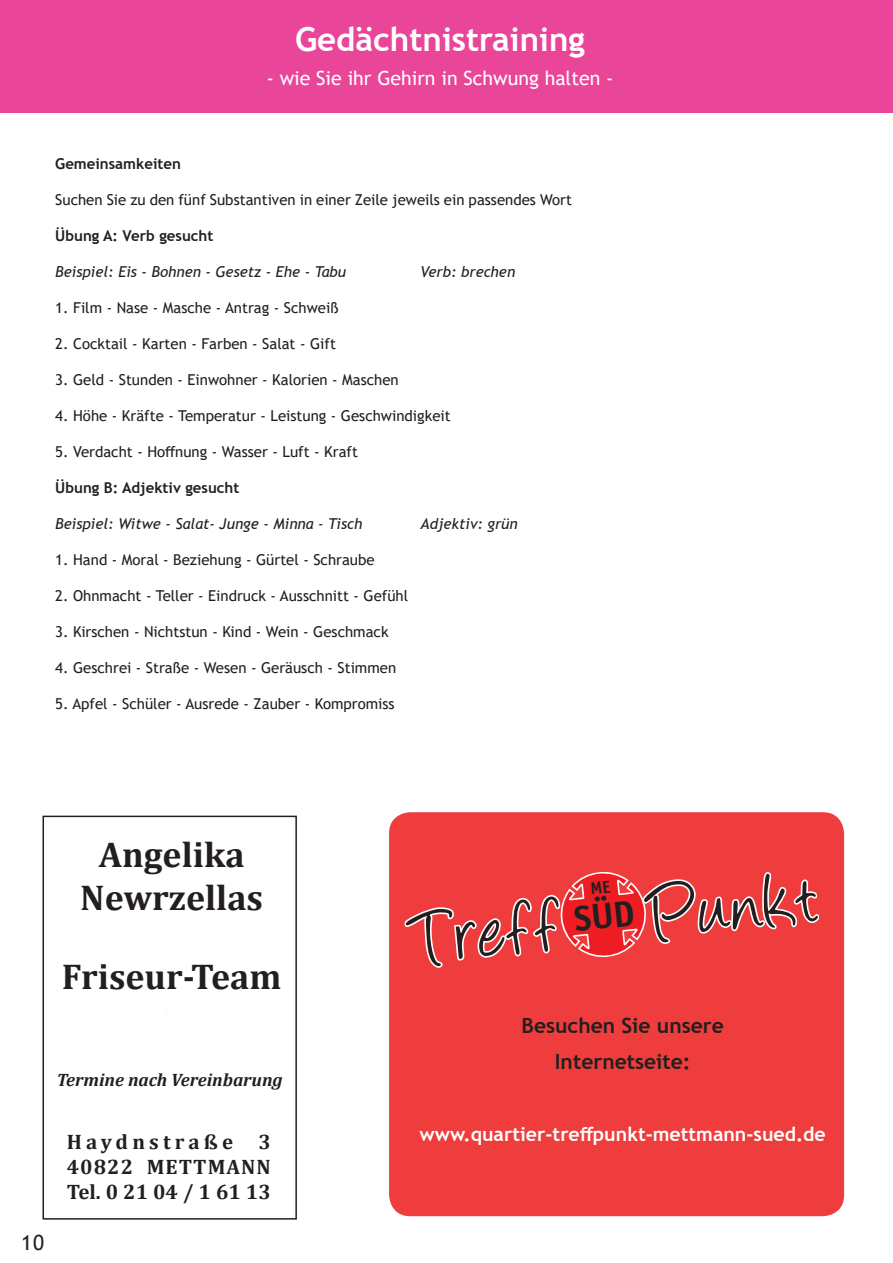
<style>
.page{position:relative;width:893px;height:1263px;background:#fff}
.page>*{position:absolute;margin:0;border:0;box-sizing:border-box;transform-origin:0 0}
.t1{font:700 36px/43.2px "Cambria";color:#231f20;text-align:center}
.t2{font:700 33px "Trebuchet MS";color:#fff}
.t3{font:700 21px/25.2px "Cambria";letter-spacing:.05em;color:#231f20}
.t4{font:700 21px/36px "Trebuchet MS";color:#231f20;text-align:center}
.t5{font:21px "Trebuchet MS";color:#231f20}
.t6{font:700 19.5px "Trebuchet MS";color:#fff}
.t7{font:19.5px "Trebuchet MS";color:#fff}
.t8{font:italic 700 18px "Cambria";color:#231f20}
.t9{font:15px "Trebuchet MS";color:#231f20}
.t10{font:italic 15px "Trebuchet MS";color:#231f20}
.t11{font:700 15px "Trebuchet MS";color:#231f20}
</style>
<div class="page">
<div style="left:0;top:0;width:893px;height:113px;background:#e94699"></div>
<div style="left:389px;top:812px;width:455px;height:404px;background:#ee3d3c;border-radius:21px"></div>
<div style="left:43px;top:816px;width:254px;height:403px;border:2px solid #231f20"></div>
<svg style="left:404px;top:872px;width:415px;height:96px"></svg>
<h2 class="t2" style="left:295px;top:18px;width:291px">Gedächtnistraining</h2>
<h3 class="t7" style="left:267px;top:66px;width:348px">- wie Sie ihr Gehirn in Schwung halten -</h3>
<p class="t11" style="left:55px;top:154px;width:127px">Gemeinsamkeiten</p>
<p class="t9" style="left:55px;top:190px;width:518px">Suchen Sie zu den fünf Substantiven in einer Zeile jeweils ein passendes Wort</p>
<p class="t11" style="left:55px;top:226px;width:160px">Übung A: Verb gesucht</p>
<p class="t10" style="left:55px;top:262px;width:292px">Beispiel: Eis - Bohnen - Gesetz - Ehe - Tabu</p>
<p class="t10" style="left:421px;top:262px;width:96px">Verb: brechen</p>
<p class="t9" style="left:55px;top:298px;width:285px">1. Film - Nase - Masche - Antrag - Schweiß</p>
<p class="t9" style="left:55px;top:334px;width:282px">2. Cocktail - Karten - Farben - Salat - Gift</p>
<p class="t9" style="left:55px;top:370px;width:345px">3. Geld - Stunden - Einwohner - Kalorien - Maschen</p>
<p class="t9" style="left:55px;top:406px;width:397px">4. Höhe - Kräfte - Temperatur - Leistung - Geschwindigkeit</p>
<p class="t9" style="left:55px;top:442px;width:304px">5. Verdacht - Hoffnung - Wasser - Luft - Kraft</p>
<p class="t11" style="left:55px;top:478px;width:186px">Übung B: Adjektiv gesucht</p>
<p class="t10" style="left:55px;top:514px;width:309px">Beispiel: Witwe - Salat- Junge - Minna - Tisch</p>
<p class="t10" style="left:421px;top:514px;width:99px">Adjektiv: grün</p>
<p class="t9" style="left:55px;top:550px;width:321px">1. Hand - Moral - Beziehung - Gürtel - Schraube</p>
<p class="t9" style="left:55px;top:586px;width:354px">2. Ohnmacht - Teller - Eindruck - Ausschnitt - Gefühl</p>
<p class="t9" style="left:55px;top:622px;width:335px">3. Kirschen - Nichtstun - Kind - Wein - Geschmack</p>
<p class="t9" style="left:55px;top:658px;width:342px">4. Geschrei - Straße - Wesen - Geräusch - Stimmen</p>
<p class="t9" style="left:55px;top:694px;width:341px">5. Apfel - Schüler - Ausrede - Zauber - Kompromiss</p>
<h1 class="t1" style="left:80px;top:832px;width:184px">Angelika<br>Newrzellas</h1>
<h1 class="t1" style="left:62px;top:954px;width:221px">Friseur-Team</h1>
<p class="t8" style="left:57px;top:1067px;width:228px">Termine nach Vereinbarung</p>
<h3 class="t5" style="left:21px;top:1229px;width:25px">10</h3>
<h3 class="t3" style="left:67px;top:1128px;width:206px">Haydnstraße 3<br>40822 Mettmann<br>Tel. 0 21 04 / 1 61 13</h3>
<h3 class="t4" style="left:522px;top:1007px;width:204px">Besuchen Sie unsere<br>Internetseite:</h3>
<h3 class="t6" style="left:420px;top:1121px;width:408px">www.quartier-treffpunkt-mettmann-sued.de</h3>
</div>
